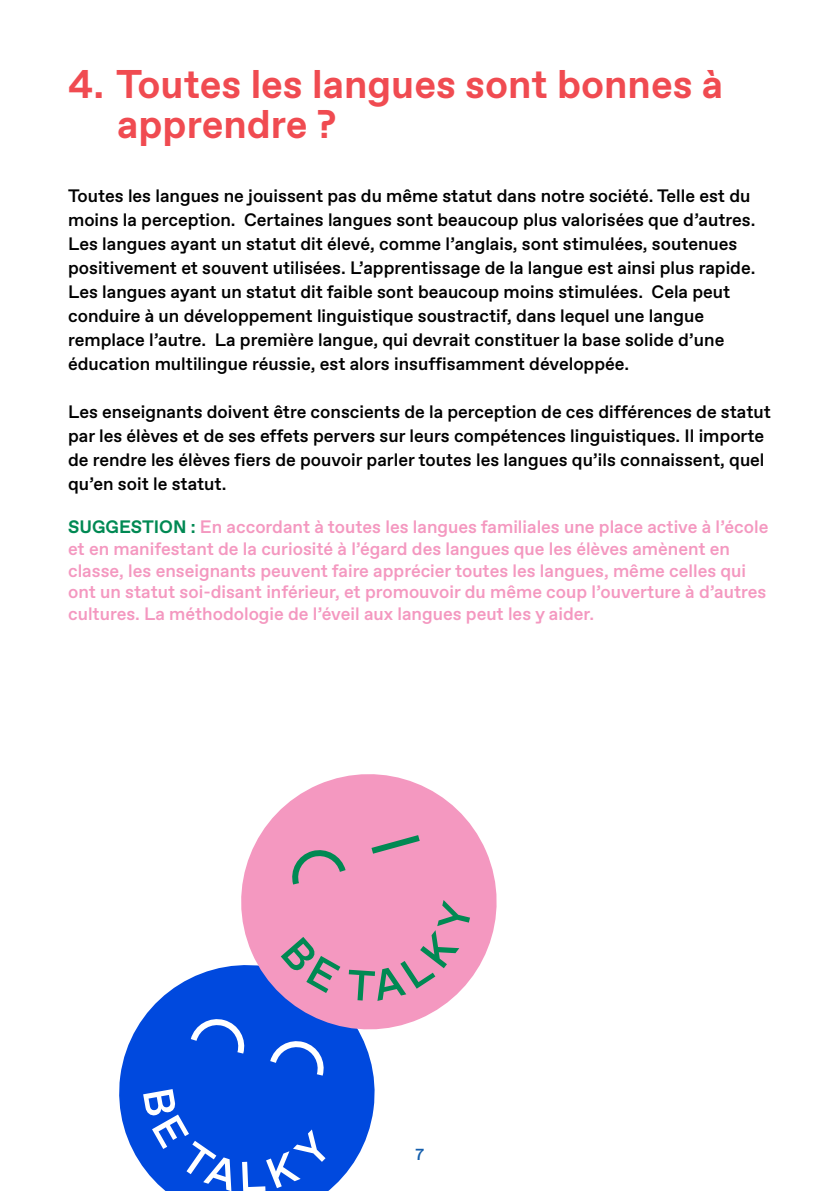
<style>
.page{position:relative;width:840px;height:1191px;background:#fff}
.page>*{position:absolute;margin:0;border:0;box-sizing:border-box;transform-origin:0 0}
.t1{font:700 40px/40px "Favorit";color:#f04b51}
.t2{font:500 18px/24px "Favorit";color:#000}
.t3{font:500 18px/21.6px "Favorit";color:#f498c0}
.t4{font:500 16px "Favorit";color:#145eac}
.s1{font-weight:700;color:#008953}
</style>
<div class="page">
<svg style="left:119px;top:967px;width:256px;height:224px;fill:#0049de"></svg>
<svg style="left:143px;top:1089px;width:88px;height:102px"></svg>
<svg style="left:242px;top:1129px;width:83px;height:62px;background:#2966e3"></svg>
<svg style="left:186px;top:1019px;width:138px;height:63px;background:#1a5be1"></svg>
<svg style="left:223px;top:774px;width:274px;height:272px;fill:#f498c0"></svg>
<svg style="left:280px;top:937px;width:60px;height:56px;background:#b894a5"></svg>
<svg style="left:348px;top:900px;width:122px;height:101px;background:#d797b4"></svg>
<svg style="left:292px;top:830px;width:134px;height:61px;background:#dd96b6"></svg>
<h1 class="t1" style="left:117px;top:64px;width:607px;text-indent:-49px">4. Toutes les langues sont bonnes à apprendre ?</h1>
<p class="t2" style="left:68px;top:184px;width:688px">Toutes les langues ne jouissent pas du même statut dans notre société. Telle est du moins la perception. Certaines langues sont beaucoup plus valorisées que d’autres.<br>Les langues ayant un statut dit élevé, comme l’anglais, sont stimulées, soutenues positivement et souvent utilisées. L’apprentissage de la langue est ainsi plus rapide.<br>Les langues ayant un statut dit faible sont beaucoup moins stimulées. Cela peut conduire à un développement linguistique soustractif, dans lequel une langue remplace l’autre. La première langue, qui devrait constituer la base solide d’une éducation multilingue réussie, est alors insuffisamment développée.</p>
<p class="t2" style="left:68px;top:400px;width:704px">Les enseignants doivent être conscients de la perception de ces différences de statut par les élèves et de ses effets pervers sur leurs compétences linguistiques. Il importe de rendre les élèves fiers de pouvoir parler toutes les langues qu’ils connaissent, quel qu’en soit le statut.</p>
<p class="t3" style="left:68px;top:516px;width:701px"><span class="s1">SUGGESTION :</span> En accordant à toutes les langues familiales une place active à l’école et en manifestant de la curiosité à l’égard des langues que les élèves amènent en classe, les enseignants peuvent faire apprécier toutes les langues, même celles qui ont un statut soi-disant inférieur, et promouvoir du même coup l’ouverture à d’autres cultures. La méthodologie de l’éveil aux langues peut les y aider.</p>
<p class="t4" style="left:415px;top:1143px;width:10px">7</p>
</div>
